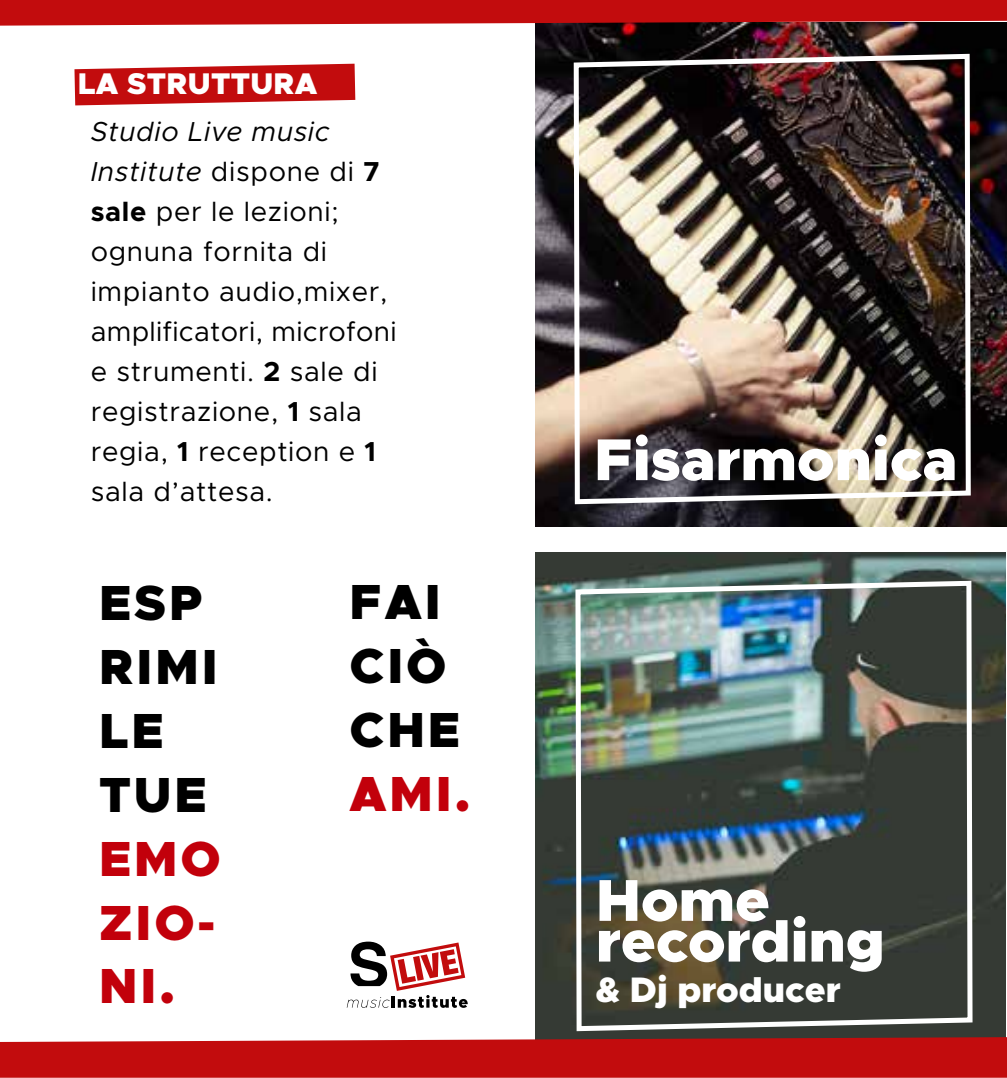
<style>
.page{position:relative;width:1007px;height:1078px;background:#fff}
.page>*{position:absolute;margin:0;border:0;box-sizing:border-box;transform-origin:0 0}
.t1{font:900 59.25px "Metropolis";color:#fff}
.t2{font:900 49.5px/63.8px "Metropolis";letter-spacing:.06em;color:#000}
.t3{font:900 49.5px/63.8px "Metropolis";letter-spacing:.06em;color:#c2000b;text-align:justify}
.t4{font:900 35.5px "Metropolis";color:#fff}
.t5{font:900 30px "Metropolis";letter-spacing:.01em;color:#fff}
.t6{font:27.5px/40px "Metropolis";letter-spacing:.025em;color:#000}
.s1{font-style:italic}
.s2{font-weight:700}
</style>
<div class="page">
<svg style="left:74px;top:64px;width:281px;height:41px;background:#c9292a"></svg>
<img style="left:535px;top:26px;width:471px;height:500px">
<img style="left:571px;top:51px;width:402px;height:455px">
<img style="left:535px;top:552px;width:470px;height:484px">
<img style="left:573px;top:578px;width:401px;height:455px">
<svg style="left:347px;top:941px;width:120px;height:66px"></svg>
<svg style="left:0;top:0;width:1006px;height:26px;background:#b91617"></svg>
<svg style="left:0;top:1036px;width:1006px;height:41px;background:#c21c1c"></svg>
<p class="t5" style="left:78px;top:64px;width:241px">LA STRUTTURA</p>
<p class="t6" style="left:91px;top:111px;width:307px"><span class="s1">Studio Live music<br>Institute</span> dispone di <span class="s2">7 sale</span> per le lezioni; ognuna fornita di impianto audio,mixer, amplificatori, microfoni e strumenti. <span class="s2">2</span> sale di registrazione, <span class="s2">1</span> sala regia, <span class="s2">1</span> reception e <span class="s2">1 </span>sala d’attesa.</p>
<h2 class="t2" style="left:99px;top:571px;width:120px">ESP<br>RIMI<br>LE<br>TUE</h2>
<h2 class="t3" style="left:99px;top:826px;width:123px">EMO ZIO-NI.</h2>
<h2 class="t2" style="left:349px;top:570px;width:112px">FAI<br>CIÒ<br>CHE</h2>
<h2 class="t3" style="left:349px;top:761px;width:122px">AMI.</h2>
<h1 class="t1" style="left:594px;top:421px;width:364px">Fisarmonica</h1>
<h1 class="t1" style="left:596px;top:862px;width:175px">Home</h1>
<h1 class="t1" style="left:596px;top:902px;width:290px">recording</h1>
<p class="t4" style="left:596px;top:967px;width:246px">&amp; Dj producer</p>
</div>
